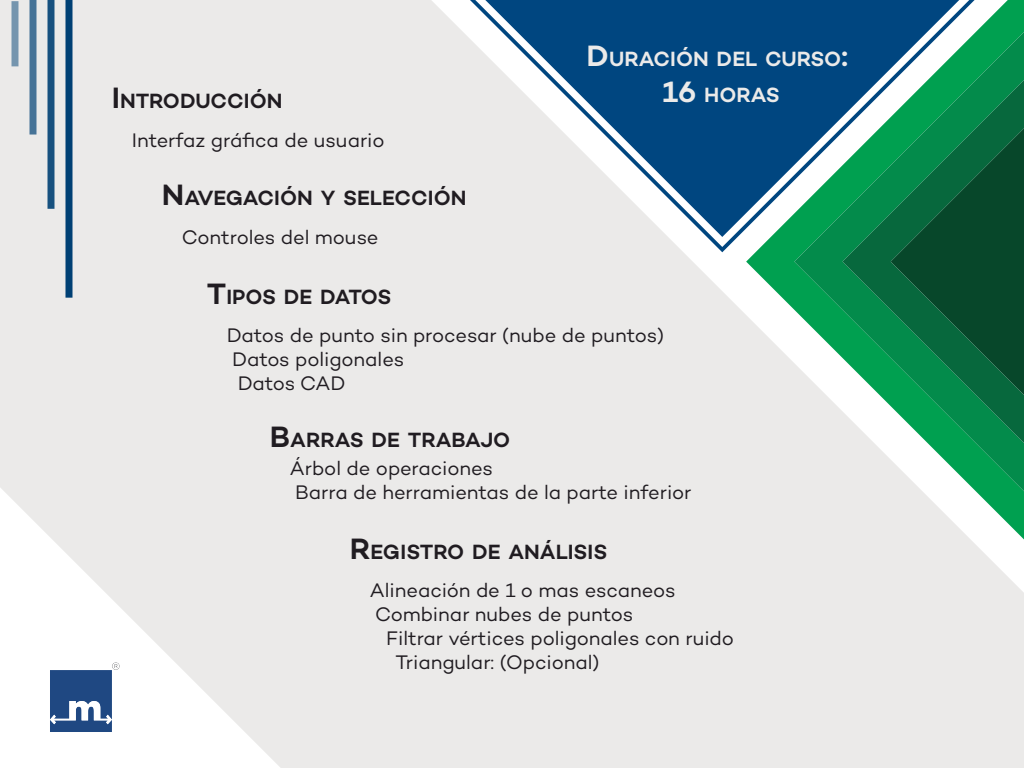
<style>
.page{position:relative;width:1024px;height:768px;background:#ebeae9}
.page>*{position:absolute;margin:0;border:0;box-sizing:border-box;transform-origin:0 0}
.t1{font:600 21px "Campton";color:#201c21}
.t2{font:600 21px/36px "Campton";color:#ebeae9;text-align:center}
.t3{font:600 21px "Campton";letter-spacing:-.02em;color:#201c21}
.t4{font:20px/24px "Campton";letter-spacing:-.005em;color:#201c21}
.s1{font-size:30px}
</style>
<div class="page">
<svg style="left:470px;top:0;width:276px;height:252px;fill:#ebeae9"></svg>
<svg style="left:485px;top:0;width:261px;height:237px;fill:#004680"></svg>
<svg style="left:746px;top:0;width:278px;height:539px"></svg>
<svg style="left:794px;top:32px;width:230px;height:459px"></svg>
<svg style="left:842px;top:80px;width:182px;height:363px"></svg>
<svg style="left:891px;top:128px;width:133px;height:267px;background:#086038"></svg>
<img style="left:19px;top:640px;width:123px;height:123px">
<div style="left:66px;top:0;width:6px;height:298px;background:#004074"></div>
<div style="left:48px;top:0;width:6px;height:209px;background:#17517f"></div>
<div style="left:30px;top:0;width:6px;height:135px;background:#467397"></div>
<div style="left:12px;top:1px;width:6px;height:65px;background:#7595ae"></div>
<p class="t1" style="left:112px;top:88px;width:172px"><span class="s1">I</span>NTRODUCCIÓN</p>
<p class="t4" style="left:132px;top:127px;width:254px">Interfaz gráfica de usuario</p>
<p class="t1" style="left:162px;top:185px;width:306px"><span class="s1">N</span>AVEGACIÓN Y SELECCIÓN</p>
<p class="t4" style="left:182px;top:224px;width:198px">Controles del mouse</p>
<p class="t3" style="left:207px;top:283px;width:186px"><span class="s1">T</span>IPOS DE DATOS</p>
<p class="t2" style="left:587px;top:41px;width:263px"><span class="s1">D</span>URACIÓN DEL CURSO<span class="s1">:<br>16</span> HORAS</p>
<p class="t4" style="left:227px;top:323px;width:439px">Datos de punto sin procesar (nube de puntos)<br>Datos poligonales<br>Datos CAD</p>
<p class="t1" style="left:270px;top:427px;width:242px"><span class="s1">B</span>ARRAS DE TRABAJO</p>
<p class="t4" style="left:290px;top:456px;width:403px">Árbol de operaciones<br>Barra de herramientas de la parte inferior</p>
<p class="t1" style="left:350px;top:539px;width:259px"><span class="s1">R</span>EGISTRO DE ANÁLISIS</p>
<p class="t4" style="left:370px;top:578px;width:307px">Alineación de 1 o mas escaneos</p>
<p class="t4" style="left:375px;top:602px;width:260px">Combinar nubes de puntos</p>
<p class="t4" style="left:386px;top:626px;width:349px">Filtrar vértices poligonales con ruido</p>
<p class="t4" style="left:396px;top:650px;width:205px">Triangular: (Opcional)</p>
</div>
